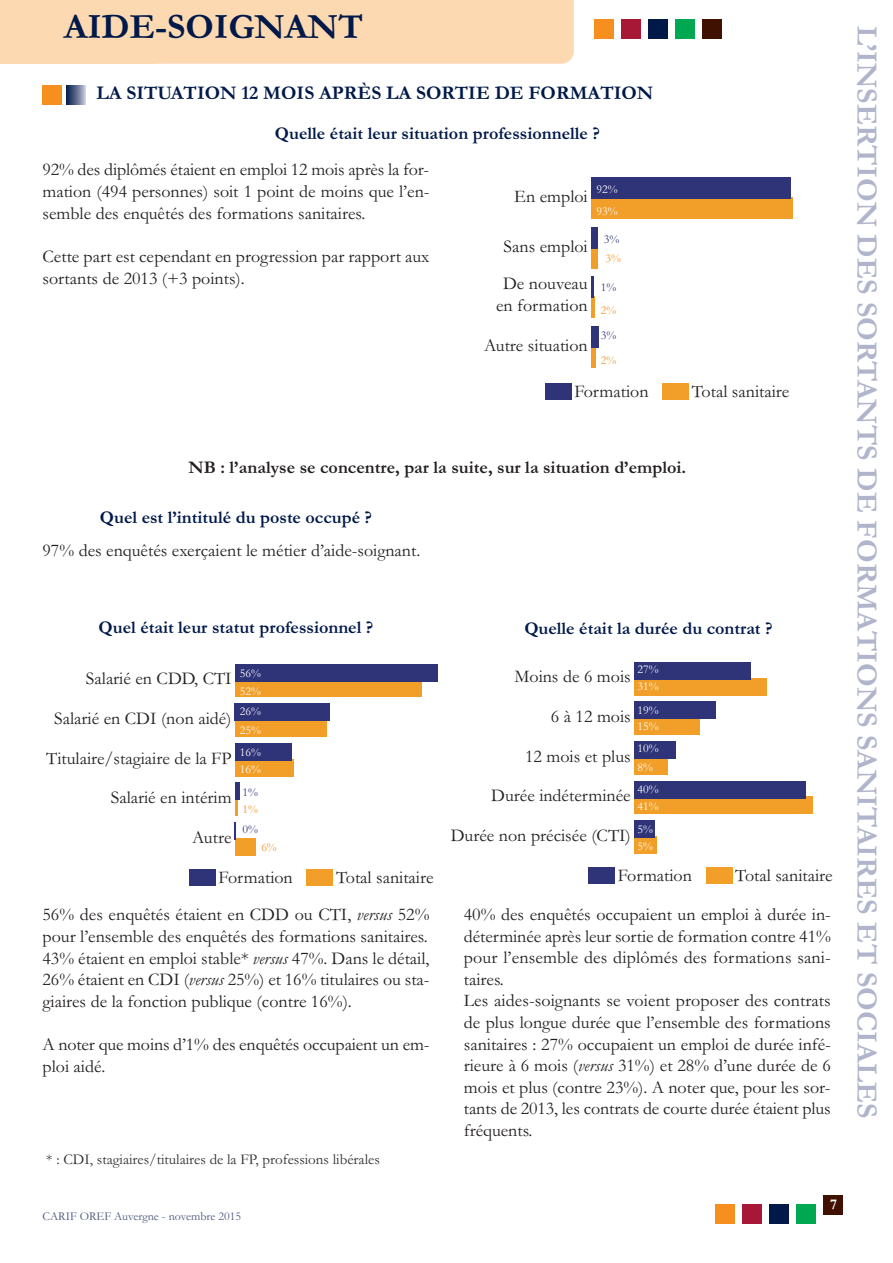
<style>
.page{position:relative;width:893px;height:1263px;background:#fff}
.page>*{position:absolute;margin:0;border:0;box-sizing:border-box;transform-origin:0 0}
.t1{font:700 36px "Garamond";color:#001949}
.t2{font:700 30px "Garamond";color:#b1b5cb}
.t3{font:700 19.5px "Garamond";color:#001949}
.t4{font:18px/21.6px "Garamond";color:#231f20}
.t5{font:700 18px "Garamond";color:#001949}
.t6{font:700 18px "Garamond";color:#231f20}
.t7{font:15px "Garamond";color:#312f30}
.t8{font:700 15px "Garamond";color:#fff}
.t9{font:12px/17.1px "Garamond";color:#fff}
.t10{font:12px "Garamond";color:#4b5980}
.t11{font:12px "Garamond";color:#2f357a}
.t12{font:12px "Garamond";color:#f7931d}
.s1{font-style:italic}
</style>
<div class="page">
<div style="left:154px;top:0;width:420px;height:64px;background:#fdd9b2"></div>
<div style="left:0;top:0;width:154px;height:64px;background:#fdd9b2"></div>
<div style="left:715px;top:1204px;width:19px;height:19px;background:#f68f1e"></div>
<div style="left:742px;top:1204px;width:19px;height:19px;background:#a61836"></div>
<div style="left:769px;top:1204px;width:19px;height:19px;background:#001949"></div>
<div style="left:796px;top:1204px;width:19px;height:19px;background:#00a851"></div>
<div style="left:823px;top:1195px;width:19px;height:19px;background:#401000"></div>
<div style="left:43px;top:85px;width:19px;height:19px;background:#f68f1e"></div>
<div style="left:66px;top:85px;width:20px;height:19px;background:linear-gradient(to right,#001444,#bbbdd2)"></div>
<div style="left:594px;top:20px;width:19px;height:19px;background:#f68f1e"></div>
<div style="left:621px;top:20px;width:19px;height:19px;background:#a61836"></div>
<div style="left:648px;top:20px;width:19px;height:19px;background:#001949"></div>
<div style="left:675px;top:20px;width:19px;height:19px;background:#00a851"></div>
<div style="left:702px;top:20px;width:20px;height:19px;background:#401000"></div>
<div style="left:591px;top:197px;width:202px;height:22px;background:#f29f29"></div>
<div style="left:591px;top:247px;width:6px;height:21px;background:#f29f29"></div>
<hr style="left:591px;top:296px;width:4px;height:22px;background:#f29f29">
<hr style="left:591px;top:346px;width:4px;height:21px;background:#f29f29">
<div style="left:591px;top:177px;width:200px;height:22px;background:#2f3479"></div>
<div style="left:591px;top:227px;width:7px;height:22px;background:#2f3479"></div>
<hr style="left:591px;top:276px;width:3px;height:22px;background:#2f3479">
<div style="left:591px;top:326px;width:7px;height:22px;background:#2f3479"></div>
<div style="left:662px;top:383px;width:27px;height:17px;background:#f29f29"></div>
<div style="left:545px;top:383px;width:26px;height:17px;background:#2f3479"></div>
<div style="left:235px;top:680px;width:187px;height:17px;background:#f29f29"></div>
<div style="left:235px;top:719px;width:91px;height:18px;background:#f29f29"></div>
<div style="left:235px;top:759px;width:58px;height:17px;background:#f29f29"></div>
<svg style="left:235px;top:800px;width:2px;height:16px"></svg>
<div style="left:235px;top:838px;width:21px;height:17px;background:#f29f29"></div>
<div style="left:235px;top:664px;width:202px;height:17px;background:#2f3479"></div>
<div style="left:235px;top:703px;width:95px;height:18px;background:#2f3479"></div>
<div style="left:235px;top:743px;width:57px;height:17px;background:#2f3479"></div>
<hr style="left:235px;top:783px;width:4px;height:17px;background:#2f3479">
<svg style="left:235px;top:822px;width:1px;height:18px"></svg>
<div style="left:307px;top:869px;width:26px;height:17px;background:#f29f29"></div>
<div style="left:189px;top:869px;width:26px;height:17px;background:#2f3479"></div>
<div style="left:634px;top:678px;width:133px;height:17px;background:#f29f29"></div>
<div style="left:634px;top:717px;width:65px;height:18px;background:#f29f29"></div>
<div style="left:634px;top:757px;width:33px;height:17px;background:#f29f29"></div>
<div style="left:634px;top:797px;width:179px;height:17px;background:#f29f29"></div>
<div style="left:634px;top:836px;width:22px;height:18px;background:#f29f29"></div>
<div style="left:634px;top:662px;width:116px;height:17px;background:#2f3479"></div>
<div style="left:634px;top:702px;width:82px;height:17px;background:#2f3479"></div>
<div style="left:634px;top:741px;width:42px;height:18px;background:#2f3479"></div>
<div style="left:634px;top:781px;width:172px;height:17px;background:#2f3479"></div>
<div style="left:634px;top:820px;width:21px;height:18px;background:#2f3479"></div>
<div style="left:706px;top:867px;width:26px;height:17px;background:#f29f29"></div>
<div style="left:588px;top:867px;width:26px;height:17px;background:#2f3479"></div>
<h1 class="t1" style="left:64px;top:5px;width:301px">AIDE-SOIGNANT</h1>
<p class="t3" style="left:97px;top:81px;width:558px">LA SITUATION 12 MOIS APRÈS LA SORTIE DE FORMATION</p>
<p class="t5" style="left:275px;top:123px;width:326px">Quelle était leur situation professionnelle ?</p>
<p class="t4" style="left:43px;top:158px;width:388px;text-align:justify">92% des diplômés étaient en emploi 12 mois après la for&shy;mation (494 personnes) soit 1 point de moins que l’en&shy;semble des enquêtés des formations sanitaires.</p>
<p class="t4" style="left:43px;top:245px;width:388px">Cette part est cependant en progression par rapport aux sortants de 2013 (+3 points).</p>
<p class="t4" style="left:514px;top:185px;width:75px">En emploi</p>
<p class="t9" style="left:596px;top:178px;width:23px;line-height:21.6px">92%<br>93%</p>
<p class="t11" style="left:604px;top:231px;width:17px">3%</p>
<p class="t12" style="left:605px;top:250px;width:17px">3%</p>
<p class="t11" style="left:601px;top:279px;width:17px">1%</p>
<p class="t12" style="left:601px;top:302px;width:17px">2%</p>
<p class="t11" style="left:601px;top:327px;width:17px">3%</p>
<p class="t12" style="left:601px;top:352px;width:17px">2%</p>
<p class="t4" style="left:574px;top:380px;width:76px">Formation</p>
<p class="t4" style="left:692px;top:380px;width:99px">Total sanitaire</p>
<p class="t4" style="left:504px;top:235px;width:86px">Sans emploi</p>
<p class="t4" style="left:496px;top:272px;width:93px;text-align:center">De nouveau en formation</p>
<p class="t4" style="left:484px;top:334px;width:105px">Autre situation</p>
<p class="t6" style="left:189px;top:456px;width:499px">NB : l’analyse se concentre, par la suite, sur la situation d’emploi.</p>
<p class="t5" style="left:100px;top:506px;width:274px">Quel est l’intitulé du poste occupé ?</p>
<p class="t4" style="left:43px;top:538px;width:379px">97% des enquêtés exerçaient le métier d’aide-soignant.</p>
<p class="t5" style="left:99px;top:616px;width:276px">Quel était leur statut professionnel ?</p>
<p class="t5" style="left:524px;top:617px;width:250px">Quelle était la durée du contrat ?</p>
<p class="t4" style="left:86px;top:667px;width:176px">Salarié en CDD, CTI <sup>56%</sup></p>
<p class="t9" style="left:240px;top:680px;width:23px;line-height:21px">52%<br>26%</p>
<p class="t9" style="left:240px;top:718px;width:23px;line-height:22.4px">25%<br>16%</p>
<p class="t9" style="left:240px;top:761px;width:23px">16%</p>
<p class="t11" style="left:243px;top:784px;width:17px">1%</p>
<p class="t12" style="left:243px;top:801px;width:17px">1%</p>
<p class="t4" style="left:54px;top:707px;width:179px">Salarié en CDI (non aidé)</p>
<p class="t4" style="left:46px;top:747px;width:187px">Titulaire/stagiaire de la FP</p>
<p class="t4" style="left:111px;top:786px;width:122px">Salarié en intérim</p>
<p class="t4" style="left:514px;top:665px;width:118px">Moins de 6 mois</p>
<p class="t9" style="left:637px;top:660px;width:23px">27%<br>31%</p>
<p class="t9" style="left:637px;top:702px;width:23px;line-height:16.4px">19%<br>15%</p>
<p class="t9" style="left:637px;top:739px;width:23px">10%</p>
<p class="t4" style="left:551px;top:705px;width:81px">6 à 12 mois</p>
<p class="t4" style="left:525px;top:745px;width:107px">12 mois et plus</p>
<p class="t9" style="left:637px;top:756px;width:23px;line-height:21.8px">8%<br>40%</p>
<p class="t4" style="left:491px;top:784px;width:141px">Durée indéterminée</p>
<p class="t9" style="left:637px;top:798px;width:23px">41%</p>
<p class="t4" style="left:192px;top:826px;width:41px">Autre</p>
<p class="t11" style="left:243px;top:821px;width:17px">0%</p>
<p class="t12" style="left:261px;top:839px;width:17px">6%</p>
<p class="t4" style="left:451px;top:824px;width:182px">Durée non précisée (CTI)</p>
<p class="t9" style="left:637px;top:821px;width:17px">5%<br>5%</p>
<p class="t4" style="left:219px;top:866px;width:76px">Formation</p>
<p class="t4" style="left:336px;top:866px;width:99px">Total sanitaire</p>
<p class="t4" style="left:618px;top:864px;width:76px">Formation</p>
<p class="t4" style="left:735px;top:864px;width:99px">Total sanitaire</p>
<p class="t4" style="left:43px;top:903px;width:388px;text-align:justify">56% des enquêtés étaient en CDD ou CTI, <span class="s1">versus</span> 52% pour l’ensemble des enquêtés des formations sanitaires.<br>43% étaient en emploi stable* <span class="s1">versus</span> 47%. Dans le détail, 26% étaient en CDI (<span class="s1">versus</span> 25%) et 16% titulaires ou sta&shy;giaires de la fonction publique (contre 16%).</p>
<p class="t4" style="left:43px;top:1033px;width:388px">A noter que moins d’1% des enquêtés occupaient un em&shy;ploi aidé.</p>
<p class="t4" style="left:464px;top:903px;width:368px">40% des enquêtés occupaient un emploi à durée in&shy;déterminée après leur sortie de formation contre 41% pour l’ensemble des diplômés des formations sani&shy;taires.<br>Les aides-soignants se voient proposer des contrats de plus longue durée que l’ensemble des formations sanitaires : 27% occupaient un emploi de durée infé&shy;rieure à 6 mois (<span class="s1">versus</span> 31%) et 28% d’une durée de 6 mois et plus (contre 23%). A noter que, pour les sor&shy;tants de 2013, les contrats de courte durée étaient plus fréquents.</p>
<p class="t7" style="left:46px;top:1150px;width:335px">* : CDI, stagiaires/titulaires de la FP, professions libérales</p>
<p class="t8" style="left:830px;top:1195px;width:9px">7</p>
<p class="t10" style="left:43px;top:1208px;width:200px">CARIF OREF Auvergne - novembre 2015</p>
<h2 class="t2" style="left:885px;top:26px;width:1094px;rotate:90deg">L’INSERTION DES SORTANTS DE FORMATIONS SANITAIRES ET SOCIALES</h2>
</div>
